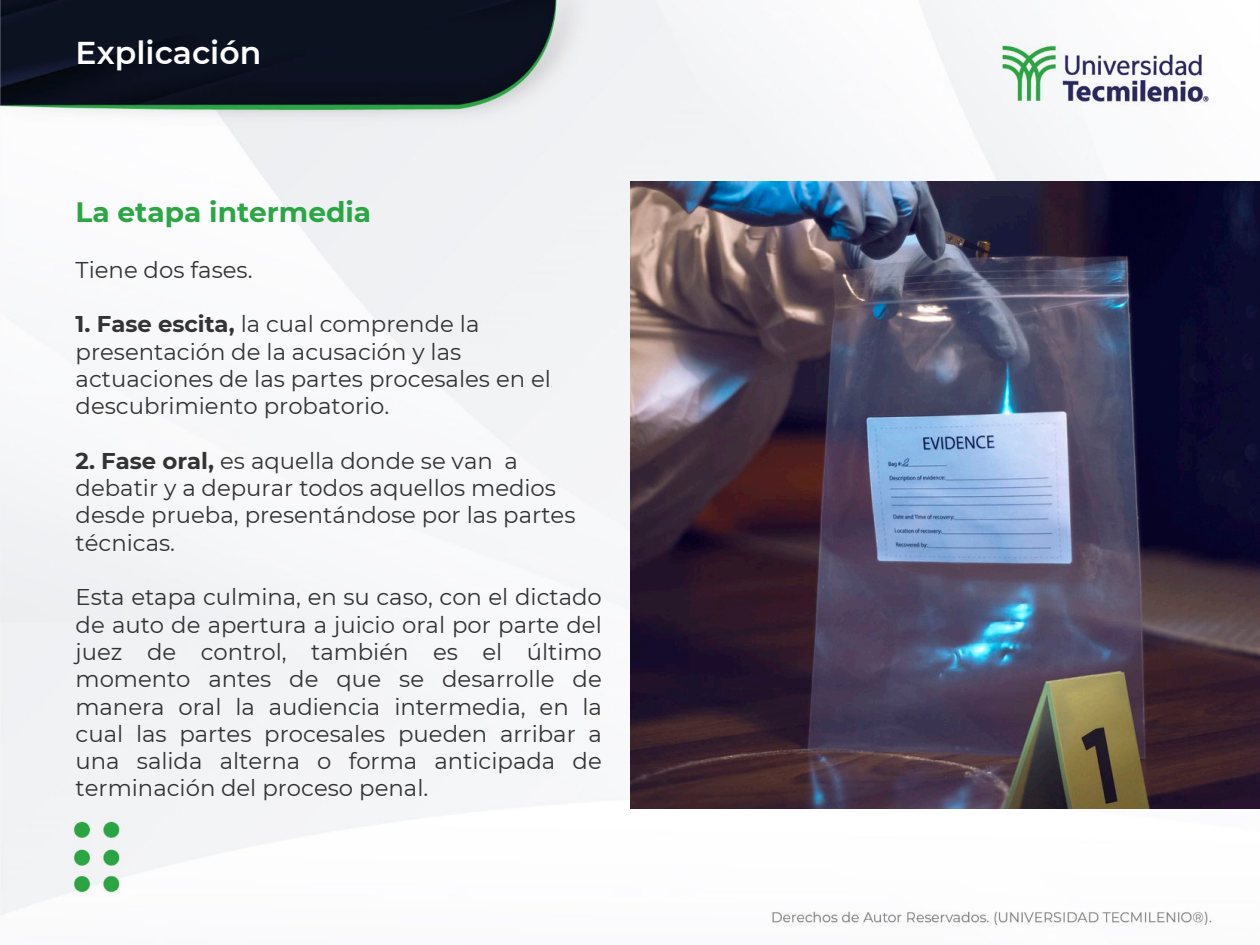
<style>
.page{position:relative;width:1260px;height:945px;background:#fff}
.page>*{position:absolute;margin:0;border:0;box-sizing:border-box;transform-origin:0 0}
.t1{font:600 31.5px "Montserrat";color:#fff}
.t2{font:700 28px "Montserrat";color:#2ba645}
.t3{font:22.75px/27.3px "Montserrat";color:#333}
.s1{font-weight:700}
</style>
<div class="page">
<img style="left:0;top:0;width:1260px;height:926px">
<img style="left:630px;top:181px;width:630px;height:627px">
<h1 class="t1" style="left:76px;top:30px;width:187px">Explicación</h1>
<p class="t2" style="left:76px;top:192px;width:297px">La etapa intermedia</p>
<p class="t3" style="left:76px;top:255px;width:178px">Tiene dos fases.</p>
<p class="t3" style="left:76px;top:310px;width:477px"><span class="s1">1. Fase escita,</span> la cual comprende la presentación de la acusación y las actuaciones de las partes procesales en el descubrimiento probatorio.</p>
<p class="t3" style="left:76px;top:446px;width:501px"><span class="s1">2. Fase oral,</span> es aquella donde se van a debatir y a depurar todos aquellos medios desde prueba, presentándose por las partes técnicas.</p>
<p class="t3" style="left:76px;top:583px;width:528px;text-align:justify">Esta etapa culmina, en su caso, con el dictado de auto de apertura a juicio oral por parte del juez de control, también es el último momento antes de que se desarrolle de manera oral la audiencia intermedia, en la cual las partes procesales pueden arribar a una salida alterna o forma anticipada de terminación del proceso penal.</p>
</div>
